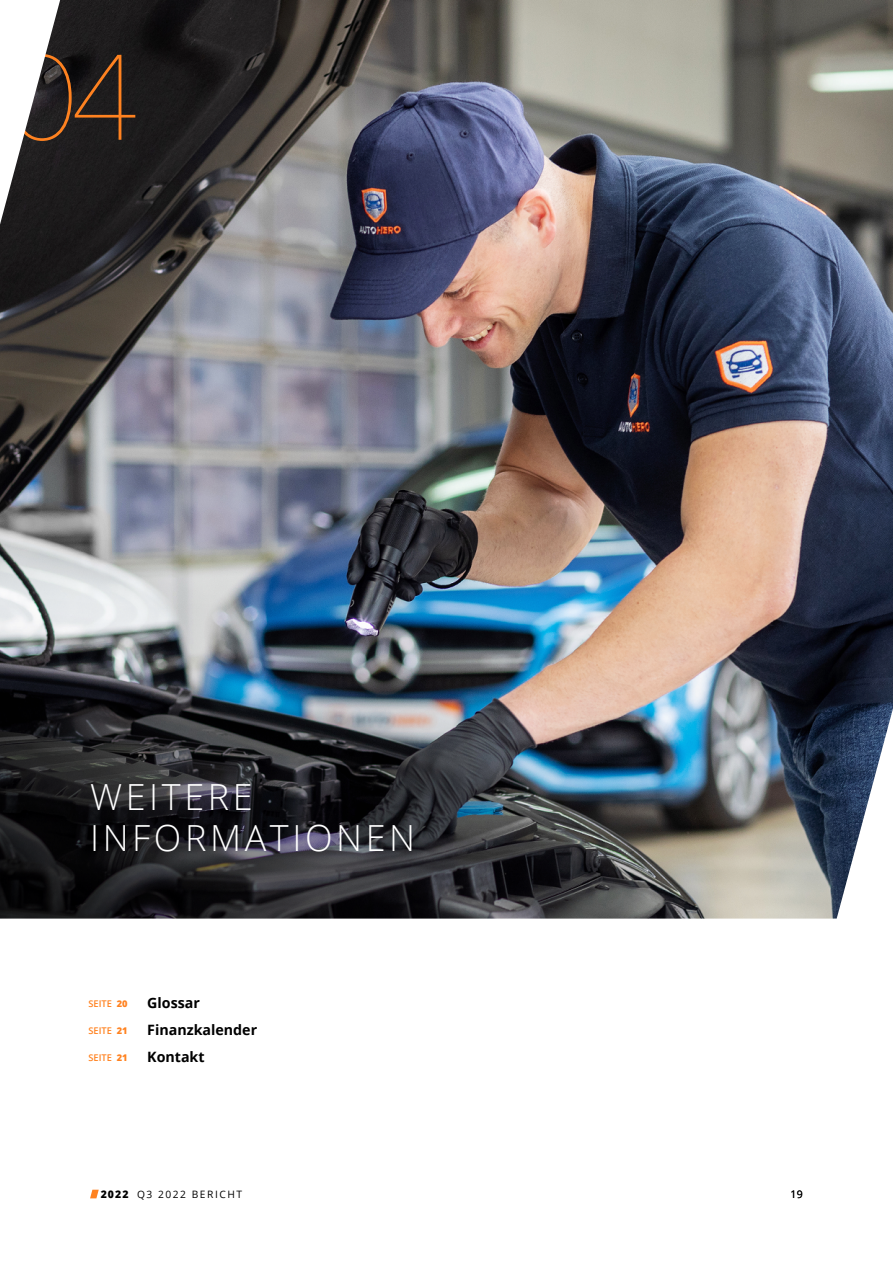
<style>
.page{position:relative;width:893px;height:1263px;background:#fff}
.page>*{position:absolute;margin:0;border:0;box-sizing:border-box;transform-origin:0 0}
.t1{font:200 120px "SF Pro Display";color:#ff8220}
.t2{font:300 36px/40.5px "Open Sans";letter-spacing:.1em;color:#fff}
.t3{font:700 14.25px/27px "Open Sans";color:#000}
.t4{font:10.5px "Open Sans";color:#000}
.t5{font:10.2px "Open Sans";letter-spacing:.15em;color:#000}
.t6{font:600 9.3px "Open Sans";color:#ff8220}
.s1{font-weight:800}
.s2{font-weight:800;font-size:10.5px}
</style>
<div class="page">
<svg style="left:90px;top:1190px;width:9px;height:8px"></svg>
<img style="left:0;top:0;width:893px;height:918px">
<svg style="left:0;top:0;width:60px;height:224px"></svg>
<h1 class="t1" style="left:8px;top:28px;width:133px">04</h1>
<h2 class="t2" style="left:90px;top:776px;width:327px">WEITERE<br>INFORMATIONEN</h2>
<p class="t6" style="left:88px;top:997px;width:41px">SEITE <span class="s1">20</span></p>
<p class="t6" style="left:88px;top:1025px;width:41px">SEITE <span class="s1">21</span></p>
<p class="t6" style="left:88px;top:1051px;width:41px">SEITE <span class="s1">21</span></p>
<p class="t3" style="left:147px;top:989px;width:111px">Glossar<br>Finanzkalender<br>Kontakt</p>
<p class="t5" style="left:101px;top:1187px;width:143px"><span class="s2">2022</span> Q3 2022 BERICHT</p>
<p class="t4" style="left:790px;top:1187px;width:14px">19</p>
</div>
